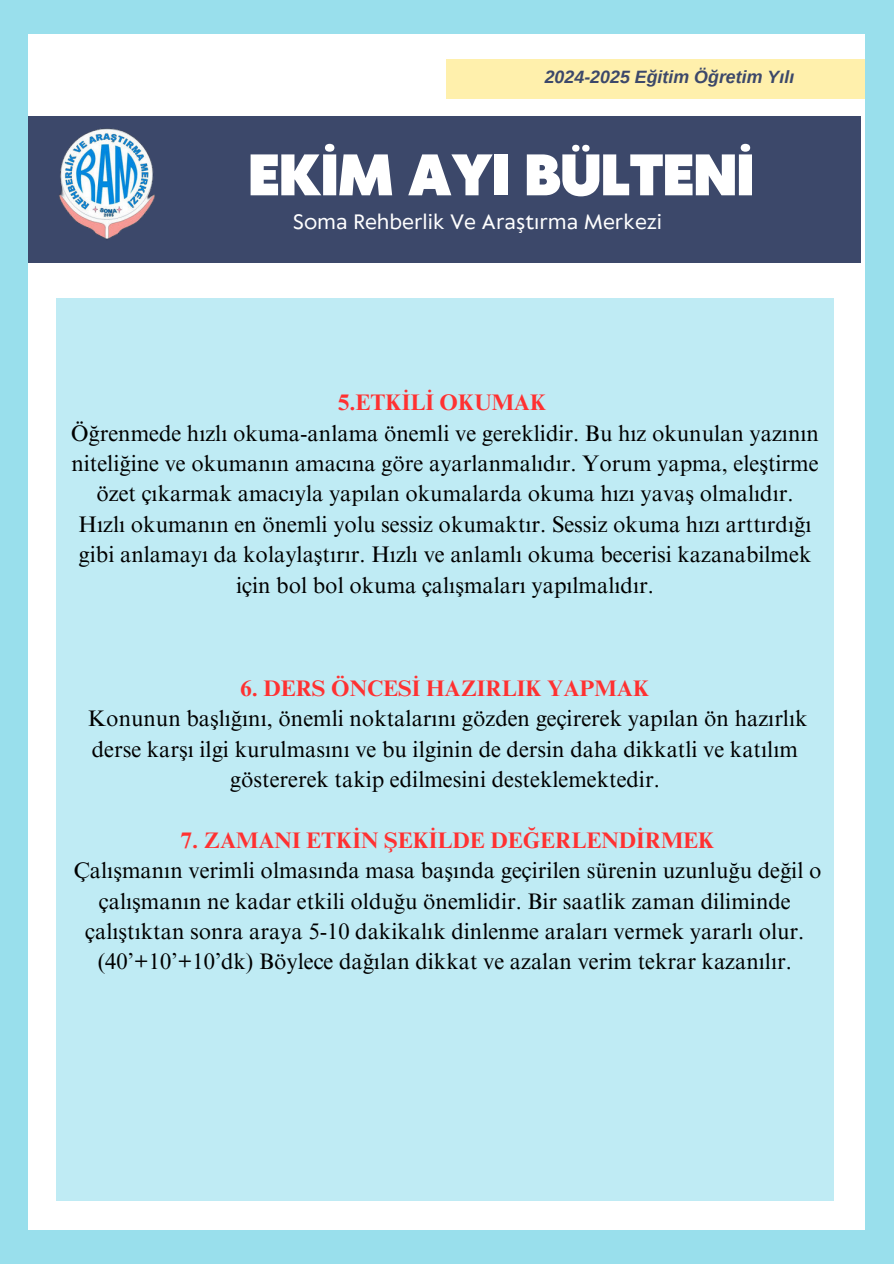
<style>
.page{position:relative;width:894px;height:1264px;background:#fff}
.page>*{position:absolute;margin:0;border:0;box-sizing:border-box;transform-origin:0 0}
.t1{font:900 54.75px "Klein Text";color:#fff}
.t2{font:22.5px/30.3px "Times NRMT Pro";color:#000;text-align:center}
.t3{font:700 22.5px "Times NRMT Pro";color:#ff3131}
.t4{font:19.5px "Klein Text";color:#fff}
.t5{font:italic 700 17.85px "Arimo";color:#3c486a}
</style>
<div class="page">
<div style="left:0;top:0;width:893px;height:1263px;background:#99dfec"></div>
<div style="left:29px;top:34px;width:835px;height:1195px;background:#fff"></div>
<div style="left:56px;top:299px;width:777px;height:901px;background:#bfebf4"></div>
<div style="left:29px;top:116px;width:831px;height:147px;background:#3c486a"></div>
<div style="left:446px;top:59px;width:418px;height:39px;background:#fff0ac"></div>
<img style="left:59px;top:128px;width:96px;height:112px">
<p class="t5" style="left:544px;top:65px;width:251px">2024-2025 Eğitim Öğretim Yılı</p>
<h1 class="t1" style="left:248px;top:134px;width:507px">EKİM AYI BÜLTENİ</h1>
<p class="t4" style="left:293px;top:207px;width:370px">Soma Rehberlik Ve Araştırma Merkezi</p>
<p class="t3" style="left:338px;top:389px;width:210px">5.ETKİLİ OKUMAK</p>
<p class="t2" style="left:71px;top:419px;width:749px">Öğrenmede hızlı okuma-anlama önemli ve gereklidir. Bu hız okunulan yazının niteliğine ve okumanın amacına göre ayarlanmalıdır. Yorum yapma, eleştirme özet çıkarmak amacıyla yapılan okumalarda okuma hızı yavaş olmalıdır.<br>Hızlı okumanın en önemli yolu sessiz okumaktır. Sessiz okuma hızı arttırdığı gibi anlamayı da kolaylaştırır. Hızlı ve anlamlı okuma becerisi kazanabilmek için bol bol okuma çalışmaları yapılmalıdır.</p>
<p class="t3" style="left:240px;top:674px;width:410px">6. DERS ÖNCESİ HAZIRLIK YAPMAK</p>
<p class="t2" style="left:88px;top:704px;width:721px">Konunun başlığını, önemli noktalarını gözden geçirerek yapılan ön hazırlık derse karşı ilgi kurulmasını ve bu ilginin de dersin daha dikkatli ve katılım göstererek takip edilmesini desteklemektedir.</p>
<p class="t3" style="left:181px;top:826px;width:535px">7. ZAMANI ETKİN ŞEKİLDE DEĞERLENDİRMEK</p>
<p class="t2" style="left:74px;top:856px;width:749px">Çalışmanın verimli olmasında masa başında geçirilen sürenin uzunluğu değil o çalışmanın ne kadar etkili olduğu önemlidir. Bir saatlik zaman diliminde çalıştıktan sonra araya 5-10 dakikalık dinlenme araları vermek yararlı olur. (40’+10’+10’dk) Böylece dağılan dikkat ve azalan verim tekrar kazanılır.</p>
</div>
